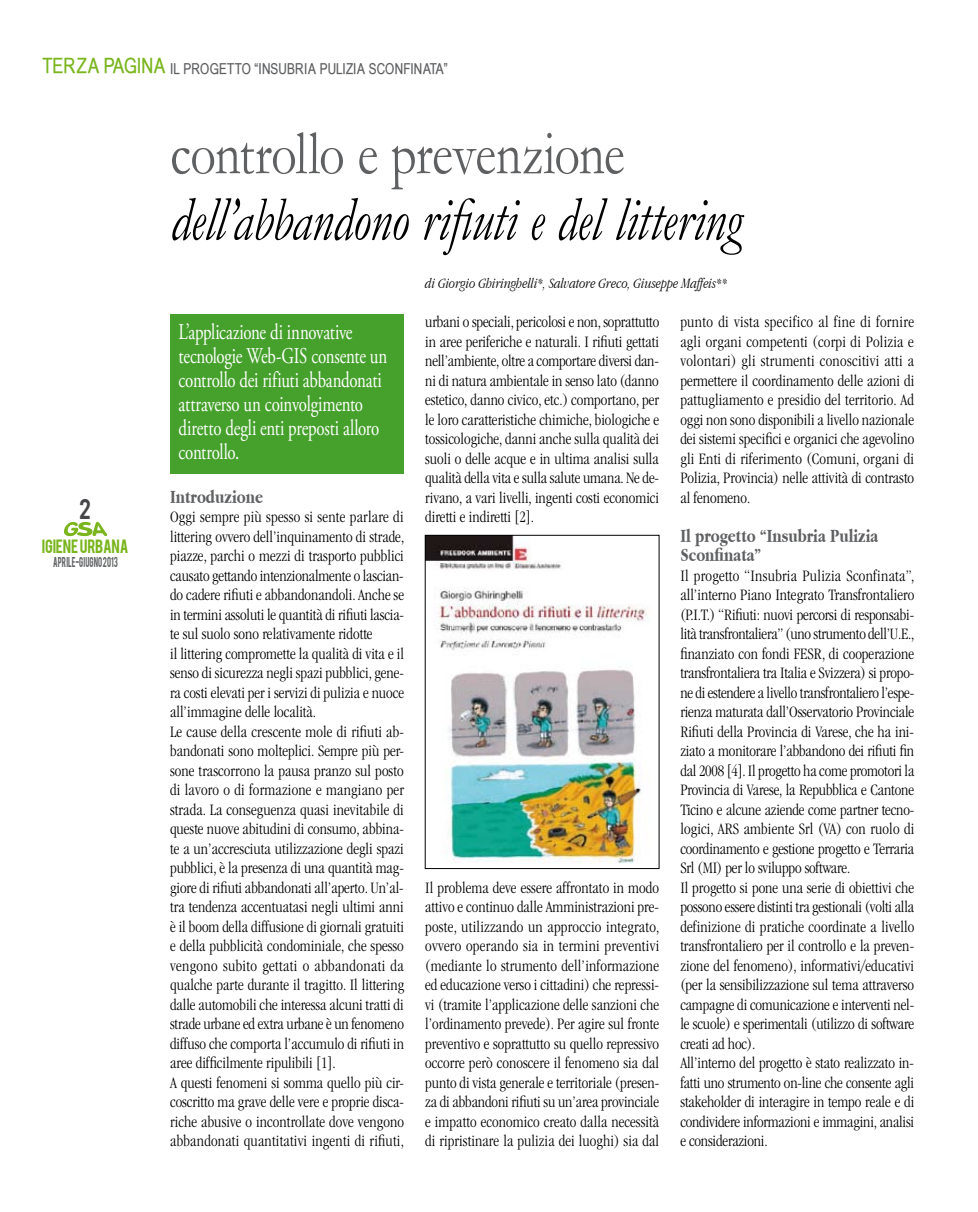
<style>
.page{position:relative;width:978px;height:1212px;background:#fff}
.page>*{position:absolute;margin:0;border:0;box-sizing:border-box;transform-origin:0 0}
.t1{font:italic 63px "Garamond";letter-spacing:-.01em;color:#000;scale:.8 1}
.t2{font:63px "Garamond";letter-spacing:-.015em;color:#5f6062;scale:.8 1}
.t3{font:22.5px/24px "Adobe Garamond Pro";letter-spacing:-.015em;color:#fff;scale:.75 1}
.t4{font:22.5px "Bebas";color:#464648}
.t5{font:21px "Babel Sans";color:#7ab51d}
.t6{font:700 19.5px/19.5px "Apple Garamond";color:#5f6062;scale:.95 1}
.t7{font:300 condensed 16.5px/19.5px "ITC Garamond Std";color:#000;text-align:justify;scale:.95 1}
.t8{font:15.15px "Bebas";letter-spacing:-.015em;color:#7ab51d}
.t9{font:italic 300 15px "Apple Garamond";color:#000;scale:.95 1}
.t10{font:15px "Babel Sans";letter-spacing:.01em;color:#5f6062}
.t11{font:11.25px "Bebas";letter-spacing:.01em;color:#5f6062;scale:.7 1}
.s1{font-size:15px;color:#5f6062}
</style>
<div class="page">
<svg style="left:64px;top:522px;width:44px;height:15px"></svg>
<div style="left:170px;top:314px;width:234px;height:159px;background:#45a12b"></div>
<img style="left:427px;top:537px;width:222px;height:327px">
<div style="left:425px;top:535px;width:234px;height:334px;border:1px solid #000"></div>
<p class="t5" style="left:43px;top:54px;width:177px">TERZA PAGINA <span class="s1">IL PROGETT</span></p>
<p class="t10" style="left:242px;top:60px;width:108px">O “INSUBRIA PULIZIA</p>
<p class="t10" style="left:369px;top:60px;width:50px">SCONFINATA</p>
<p class="t10" style="left:444px;top:60px;width:5px">”</p>
<h2 class="t4" style="left:79px;top:492px;width:13px">2</h2>
<p class="t8" style="left:22px;top:535px;width:88px">IGIENE URBANA</p>
<p class="t8" style="left:42px;top:535px;width:88px">IGIENE URBANA</p>
<p class="t11" style="left:53px;top:553px;width:94px">APRILE-GIUGNO 2013</p>
<h1 class="t2" style="left:170px;top:116px;width:570px">controllo e prevenzione</h1>
<h1 class="t1" style="left:170px;top:182px;width:715px">dell’abbandono rifiuti e del littering</h1>
<h2 class="t3" style="left:179px;top:320px;width:280px">L’applicazione di innovative tecnologie Web-GIS consente un controllo dei rifiuti abbandonati attraverso un coinvolgimento diretto degli enti preposti alloro controllo.</h2>
<p class="t6" style="left:170px;top:486px;width:99px">Introduzione</p>
<p class="t7" style="left:170px;top:507px;width:248px;text-align:left">Oggi sempre più spesso si sente parlare di littering ovvero dell’inquinamento di strade, piazze, parchi o mezzi di trasporto pubblici causato gettando intenzionalmente o lascian&shy;do cadere rifiuti e abbandonandoli. Anche se in termini assoluti le quantità di rifiuti lascia&shy;te sul suolo sono relativamente ridotte<br>il littering compromette la qualità di vita e il senso di sicurezza negli spazi pubblici, gene&shy;ra costi elevati per i servizi di pulizia e nuoce all’immagine delle località.<br>Le cause della crescente mole di rifiuti ab&shy;bandonati sono molteplici. Sempre più per&shy;sone trascorrono la pausa pranzo sul posto di lavoro o di formazione e mangiano per strada. La conseguenza quasi inevitabile di queste nuove abitudini di consumo, abbina&shy;te a un’accresciuta utilizzazione degli spazi pubblici, è la presenza di una quantità mag&shy;giore di rifiuti abbandonati all’aperto. Un’al&shy;tra tendenza accentuatasi negli ultimi anni è il boom della diffusione di giornali gratuiti e della pubblicità condominiale, che spesso vengono subito gettati o abbandonati da qualche parte durante il tragitto. Il littering dalle automobili che interessa alcuni tratti di strade urbane ed extra urbane è un fenomeno diffuso che comporta l’accumulo di rifiuti in aree difficilmente ripulibili [1].<br>A questi fenomeni si somma quello più cir&shy;coscritto ma grave delle vere e proprie disca&shy;riche abusive o incontrollate dove vengono abbandonati quantitativi ingenti di rifiuti,</p>
<p class="t9" style="left:425px;top:274px;width:320px">di Giorgio Ghiringhelli*, Salvatore Greco, Giuseppe Maffeis**</p>
<p class="t7" style="left:425px;top:312px;width:248px">urbani o speciali, pericolosi e non, soprattutto in aree periferiche e naturali. I rifiuti gettati nell’ambiente, oltre a comportare diversi dan&shy;ni di natura ambientale in senso lato (danno estetico, danno civico, etc.) comportano, per le loro caratteristiche chimiche, biologiche e tossicologiche, danni anche sulla qualità dei suoli o delle acque e in ultima analisi sulla qualità della vita e sulla salute umana. Ne de&shy;rivano, a vari livelli, ingenti costi economici diretti e indiretti [2].</p>
<p class="t7" style="left:680px;top:312px;width:248px">punto di vista specifico al fine di fornire agli organi competenti (corpi di Polizia e volontari) gli strumenti conoscitivi atti a permettere il coordinamento delle azioni di pattugliamento e presidio del territorio. Ad oggi non sono disponibili a livello nazionale dei sistemi specifici e organici che agevolino gli Enti di riferimento (Comuni, organi di Polizia, Provincia) nelle attività di contrasto al fenomeno.</p>
<p class="t6" style="left:680px;top:525px;width:210px">Il progetto “Insubria Pulizia<br>Sconfinata”</p>
<p class="t7" style="left:680px;top:566px;width:248px;text-align:left">Il progetto “Insubria Pulizia Sconfinata”, all’interno Piano Integrato Transfrontaliero (P.I.T.) “Rifiuti: nuovi percorsi di responsabi&shy;lità transfrontaliera” (uno strumento dell’U.E., finanziato con fondi FESR, di cooperazione transfrontaliera tra Italia e Svizzera) si propo&shy;ne di estendere a livello transfrontaliero l’espe&shy;rienza maturata dall’Osservatorio Provinciale Rifiuti della Provincia di Varese, che ha ini&shy;ziato a monitorare l’abbandono dei rifiuti fin dal 2008 [4]. Il progetto ha come promotori la Provincia di Varese, la Repubblica e Cantone Ticino e alcune aziende come partner tecno&shy;logici, ARS ambiente Srl (VA) con ruolo di coordinamento e gestione progetto e Terraria Srl (MI) per lo sviluppo software.<br>Il progetto si pone una serie di obiettivi che possono essere distinti tra gestionali (volti alla definizione di pratiche coordinate a livello transfrontaliero per il controllo e la preven&shy;zione del fenomeno), informativi/educativi (per la sensibilizzazione sul tema attraverso campagne di comunicazione e interventi nel&shy;le scuole) e sperimentali (utilizzo di software creati ad hoc).<br>All’interno del progetto è stato realizzato in&shy;fatti uno strumento on-line che consente agli stakeholder di interagire in tempo reale e di condividere informazioni e immagini, analisi e considerazioni.</p>
<p class="t7" style="left:425px;top:878px;width:248px">Il problema deve essere affrontato in modo attivo e continuo dalle Amministrazioni pre&shy;poste, utilizzando un approccio integrato, ovvero operando sia in termini preventivi (mediante lo strumento dell’informazione ed educazione verso i cittadini) che repressi&shy;vi (tramite l’applicazione delle sanzioni che l’ordinamento prevede). Per agire sul fronte preventivo e soprattutto su quello repressivo occorre però conoscere il fenomeno sia dal punto di vista generale e territoriale (presen&shy;za di abbandoni rifiuti su un’area provinciale e impatto economico creato dalla necessità di ripristinare la pulizia dei luoghi) sia dal</p>
</div>
